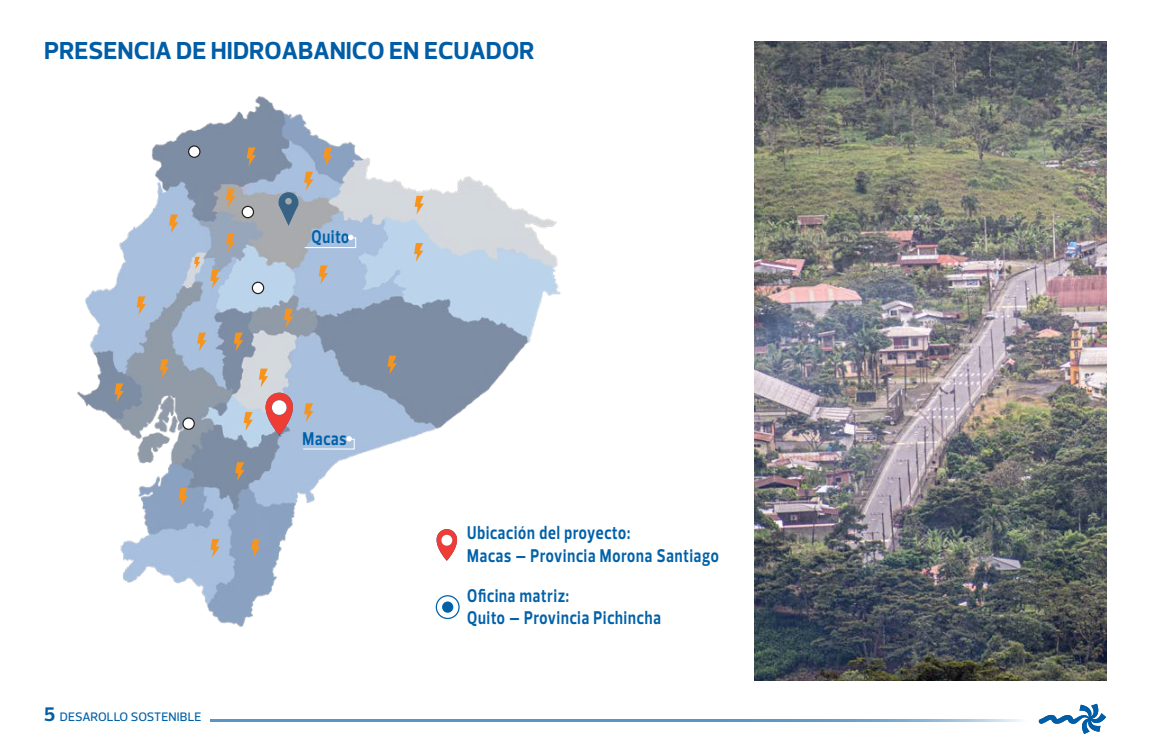
<style>
.page{position:relative;width:1152px;height:745px;background:#fff}
.page>*{position:absolute;margin:0;border:0;box-sizing:border-box;transform-origin:0 0}
.t1{font:700 25px "Prelo";color:#005da6}
.t2{font:700 18.75px/22.5px "Prelo";letter-spacing:.06em;color:#0061a9;scale:.78 1}
.t3{font:500 12.5px "Prelo";color:#0061a9}
.s1{font-weight:700;font-size:20px;color:#005da6}
</style>
<div class="page">
<svg style="left:1038px;top:703px;width:68px;height:30px"></svg>
<svg style="left:210px;top:719px;width:813px;height:2px;background:#689fca"></svg>
<img style="left:77px;top:96px;width:484px;height:531px">
<div style="left:242px;top:206px;width:11px;height:11px;background:#fff;border-radius:50%"></div>
<div style="left:242px;top:206px;width:12px;height:12px;border:1px solid #231f20;border-radius:50%"></div>
<div style="left:183px;top:418px;width:11px;height:11px;background:#fff;border-radius:50%"></div>
<div style="left:182px;top:417px;width:13px;height:12px;border:1px solid #231f20;border-radius:50%"></div>
<div style="left:252px;top:282px;width:12px;height:11px;background:#fff;border-radius:50%"></div>
<div style="left:252px;top:281px;width:12px;height:13px;border:1px solid #231f20;border-radius:50%"></div>
<div style="left:189px;top:146px;width:11px;height:11px;background:#fff;border-radius:50%"></div>
<div style="left:188px;top:145px;width:12px;height:13px;border:1px solid #231f20;border-radius:50%"></div>
<svg style="left:302px;top:436px;width:53px;height:13px"></svg>
<svg style="left:304px;top:234px;width:52px;height:14px"></svg>
<svg style="left:247px;top:147px;width:9px;height:19px"></svg>
<svg style="left:226px;top:188px;width:9px;height:19px"></svg>
<svg style="left:169px;top:214px;width:9px;height:19px"></svg>
<svg style="left:319px;top:265px;width:9px;height:19px"></svg>
<svg style="left:387px;top:355px;width:10px;height:19px"></svg>
<svg style="left:284px;top:308px;width:9px;height:19px"></svg>
<svg style="left:304px;top:403px;width:9px;height:18px"></svg>
<svg style="left:244px;top:412px;width:9px;height:18px"></svg>
<svg style="left:234px;top:332px;width:9px;height:19px"></svg>
<svg style="left:197px;top:332px;width:9px;height:19px"></svg>
<svg style="left:210px;top:270px;width:9px;height:18px"></svg>
<svg style="left:160px;top:359px;width:9px;height:18px"></svg>
<svg style="left:114px;top:383px;width:10px;height:19px"></svg>
<svg style="left:137px;top:296px;width:9px;height:19px"></svg>
<svg style="left:235px;top:462px;width:9px;height:18px"></svg>
<svg style="left:178px;top:488px;width:10px;height:18px"></svg>
<svg style="left:210px;top:538px;width:10px;height:19px"></svg>
<svg style="left:251px;top:538px;width:9px;height:19px"></svg>
<svg style="left:414px;top:243px;width:9px;height:18px"></svg>
<svg style="left:414px;top:196px;width:10px;height:18px"></svg>
<svg style="left:304px;top:171px;width:9px;height:19px"></svg>
<svg style="left:226px;top:233px;width:9px;height:18px"></svg>
<svg style="left:194px;top:256px;width:6px;height:13px"></svg>
<svg style="left:323px;top:147px;width:9px;height:19px"></svg>
<svg style="left:259px;top:368px;width:34px;height:67px;background:#cfa0a3"></svg>
<div style="left:272px;top:400px;width:14px;height:14px;background:#fff;border-radius:50%"></div>
<div style="left:442px;top:601px;width:11px;height:11px;background:#0061a9;border-radius:50%"></div>
<div style="left:436px;top:594px;width:23px;height:24px;border:1px solid #0061a9;border-radius:50%"></div>
<svg style="left:436px;top:528px;width:21px;height:32px"></svg>
<div style="left:441px;top:534px;width:11px;height:11px;background:#fff;border-radius:50%"></div>
<img style="left:754px;top:42px;width:352px;height:638px">
<h1 class="t1" style="left:44px;top:35px;width:492px">PRESENCIA DE HIDROABANICO EN ECUADOR</h1>
<p class="t2" style="left:311px;top:225px;width:50px">Quito</p>
<p class="t2" style="left:302px;top:427px;width:58px">Macas</p>
<p class="t3" style="left:44px;top:709px;width:159px"><span class="s1">5</span> DESAROLLO SOSTENIBLE</p>
<p class="t2" style="left:467px;top:521px;width:324px">Ubicación del proyecto:<br>Macas – Provincia Morona Santiago</p>
<p class="t2" style="left:467px;top:583px;width:250px">Oficina matriz:<br>Quito – Provincia Pichincha</p>
</div>
